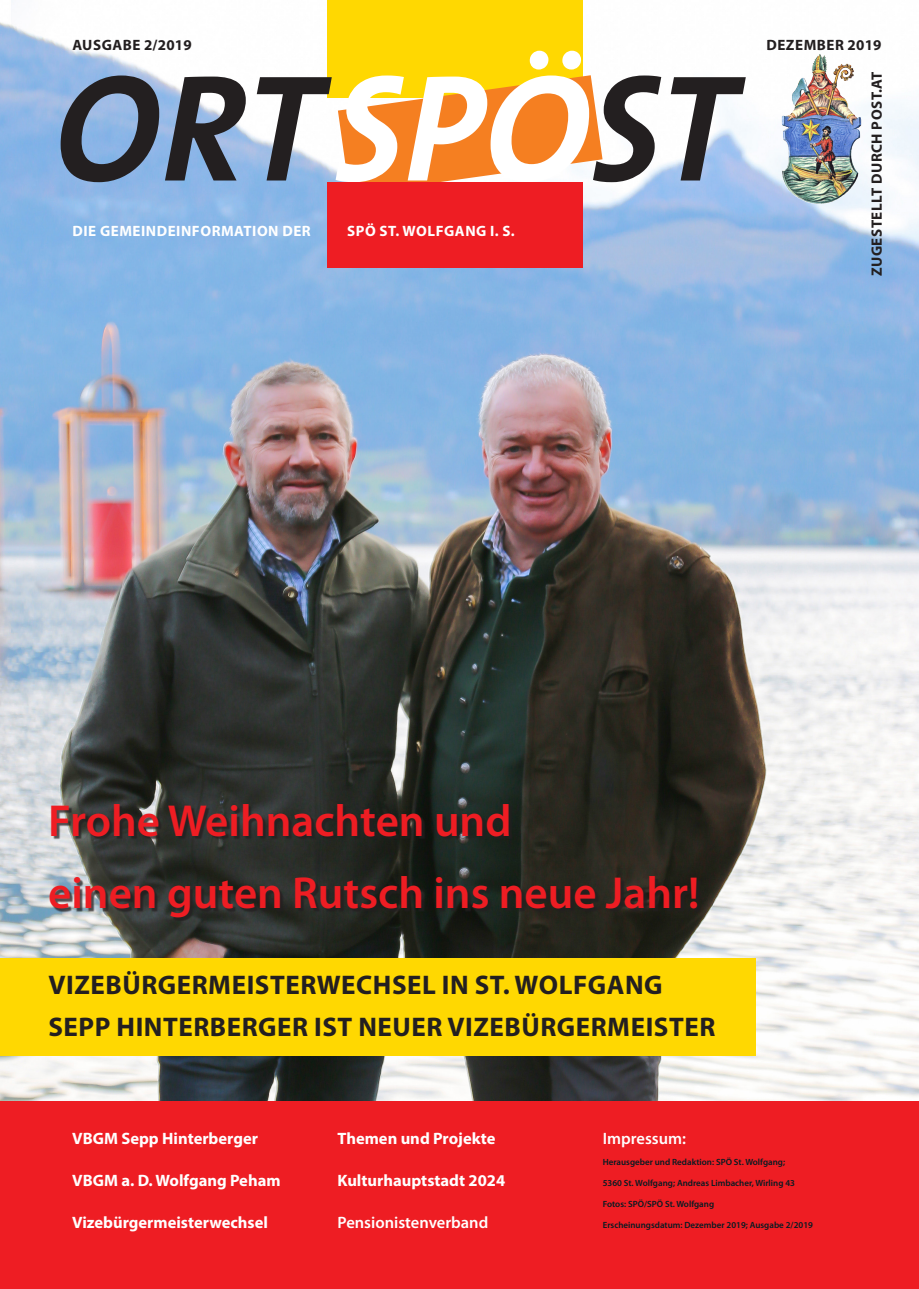
<style>
.page{position:relative;width:919px;height:1289px;background:#fff}
.page>*{position:absolute;margin:0;border:0;box-sizing:border-box;transform-origin:0 0}
.t1{font:600 45px/72px "Myriad Pro";color:#ee1d23}
.t2{font:700 27px/42px "Myriad Pro";letter-spacing:.02em;color:#231f20}
.t3{font:700 16.5px "Myriad Pro";color:#fff}
.t4{font:600 16.5px "Myriad Pro";color:#fff}
.t5{font:700 15px "Myriad Pro";letter-spacing:.035em;color:#231f20}
.t6{font:700 15px "Myriad Pro";letter-spacing:.035em;color:#fff}
.t7{font:600 9px "Myriad Pro";color:#061b22}
</style>
<div class="page">
<img style="left:0;top:0;width:918px;height:1101px">
<div style="left:327px;top:0;width:256px;height:98px;background:#ffd801"></div>
<svg style="left:61px;top:51px;width:684px;height:144px"></svg>
<div style="left:52px;top:805px;width:649px;height:116px;background:#231f20;opacity:.75"></div>
<div style="left:327px;top:183px;width:256px;height:85px;background:#ee1d23"></div>
<img style="left:777px;top:52px;width:85px;height:152px">
<div style="left:0;top:957px;width:755px;height:98px;background:#ffd801"></div>
<div style="left:0;top:1101px;width:918px;height:187px;background:#ee1d23"></div>
<h3 class="t5" style="left:72px;top:35px;width:121px">AUSGABE 2/2019</h3>
<h3 class="t6" style="left:72px;top:221px;width:240px">DIE GEMEINDEINFORMATION DER</h3>
<h3 class="t6" style="left:347px;top:221px;width:169px">SPÖ ST. WOLFGANG I. S.</h3>
<h3 class="t5" style="left:766px;top:35px;width:117px">DEZEMBER 2019</h3>
<h3 class="t5" style="left:866px;top:276px;width:206px;rotate:-90deg">ZUGESTELLT DURCH POST.AT</h3>
<h1 class="t1" style="left:48px;top:783px;width:652px">Frohe Weihnachten und<br>einen guten Rutsch ins neue Jahr!</h1>
<h2 class="t2" style="left:48px;top:963px;width:668px">VIZEBÜRGERMEISTERWECHSEL IN ST. WOLFGANG<br>SEPP HINTERBERGER IST NEUER VIZEBÜRGERMEISTER</h2>
<h3 class="t3" style="left:72px;top:1127px;width:187px">VBGM Sepp Hinterberger</h3>
<h3 class="t3" style="left:72px;top:1169px;width:210px">VBGM a. D. Wolfgang Peham</h3>
<h3 class="t3" style="left:72px;top:1211px;width:197px">Vizebürgermeisterwechsel</h3>
<h3 class="t3" style="left:337px;top:1127px;width:159px">Themen und Projekte</h3>
<h3 class="t3" style="left:337px;top:1169px;width:169px">Kulturhauptstadt 2024</h3>
<h3 class="t4" style="left:337px;top:1211px;width:152px">Pensionistenverband</h3>
<h3 class="t4" style="left:602px;top:1127px;width:85px">Impressum:</h3>
<p class="t7" style="left:602px;top:1156px;width:184px">Herausgeber und Redaktion: SPÖ St. Wolfgang;</p>
<p class="t7" style="left:602px;top:1177px;width:194px">5360 St. Wolfgang; Andreas Limbacher, Wirling 43</p>
<p class="t7" style="left:602px;top:1198px;width:113px">Fotos: SPÖ/SPÖ St. Wolfgang</p>
<p class="t7" style="left:602px;top:1219px;width:212px">Erscheinungsdatum: Dezember 2019; Ausgabe 2/2019</p>
</div>
